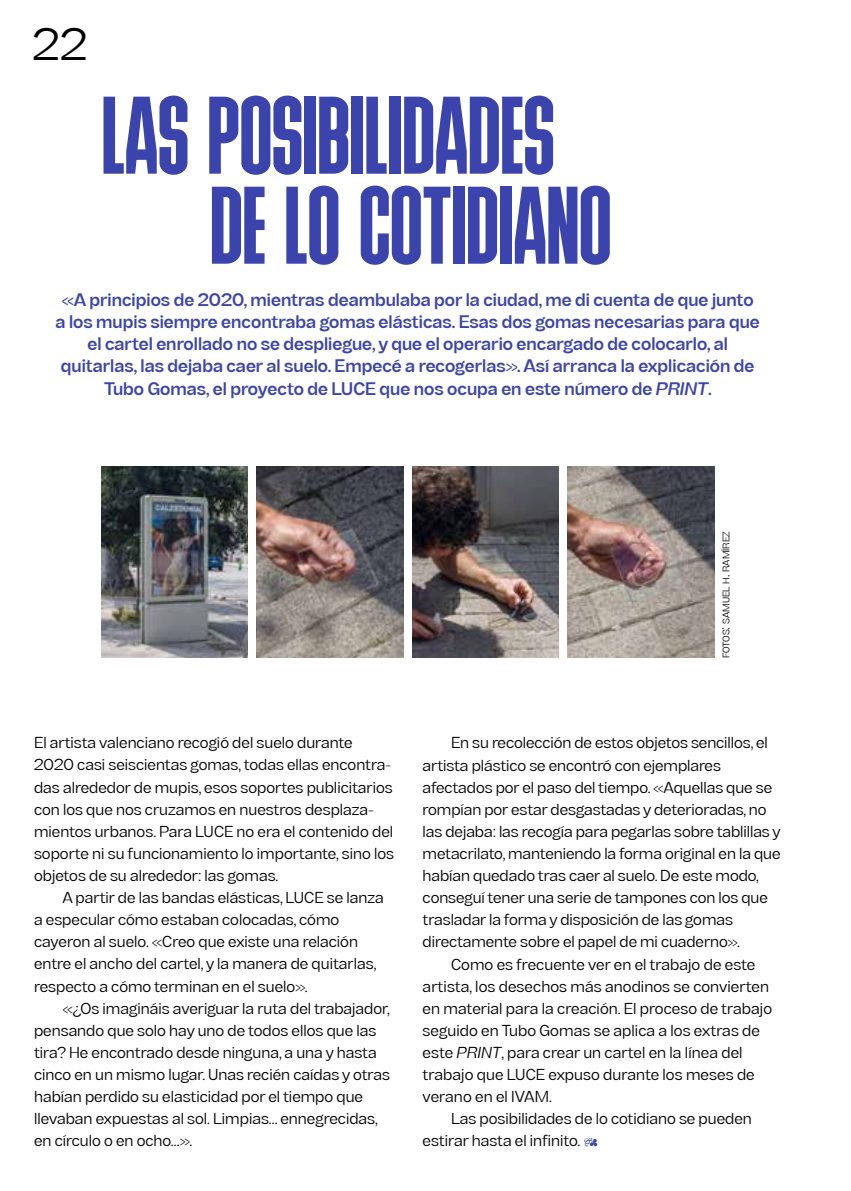
<style>
.page{position:relative;width:851px;height:1191px;background:#fff}
.page>*{position:absolute;margin:0;border:0;box-sizing:border-box;transform-origin:0 0}
.t1{font:110px/90px "Bulevar";letter-spacing:-.01em;color:#3b44ac}
.t2{font:40px "Bw Fusiona 55";color:#000}
.t3{font:700 16px/22px "Bw Fusiona 57";color:#3b44ac;text-align:center}
.t4{font:14px/22.2px "Bw Fusiona 55";color:#000}
.t5{font:8.4px "Bw Fusiona 55";letter-spacing:.005em;color:#000}
.s1{font-style:italic}
.s2{font-size:12px}
</style>
<div class="page">
<img style="left:257px;top:467px;width:146px;height:190px">
<img style="left:412px;top:467px;width:146px;height:190px">
<img style="left:567px;top:467px;width:147px;height:190px">
<img style="left:101px;top:467px;width:147px;height:190px">
<h2 class="t2" style="left:33px;top:19px;width:56px">22</h2>
<h1 class="t1" style="left:210px;top:91px;width:403px;text-indent:-108px">LAS POSIBILIDADES<br>DE LO COTIDIANO</h1>
<p class="t3" style="left:56px;top:289px;width:705px">«A principios de 2020, mientras deambulaba por la ciudad, me di cuenta de que junto a los mupis siempre encontraba gomas elásticas. Esas dos gomas necesarias para que el cartel enrollado no se despliegue, y que el operario encargado de colocarlo, al quitarlas, las dejaba caer al suelo. Empecé a recogerlas». Así arranca la explicación de Tubo Gomas, el proyecto de LUCE que nos ocupa en este número de <span class="s1">PRINT</span>.</p>
<p class="t5" style="left:720px;top:658px;width:129px;rotate:-90deg">fotos<span class="s2">:</span> samuel h<span class="s2">.</span> ramírez</p>
<p class="t4" style="left:34px;top:732px;width:361px">El artista valenciano recogió del suelo durante 2020 casi seiscientas gomas, todas ellas encontra&shy;das alrededor de mupis, esos soportes publicitarios con los que nos cruzamos en nuestros desplaza&shy;mientos urbanos. Para LUCE no era el contenido del soporte ni su funcionamiento lo importante, sino los objetos de su alrededor: las gomas.</p>
<p class="t4" style="left:34px;top:886px;width:351px;text-indent:28px">A partir de las bandas elásticas, LUCE se lanza a especular cómo estaban colocadas, cómo cayeron al suelo. «Creo que existe una relación entre el ancho del cartel, y la manera de quitarlas, respecto a cómo terminan en el suelo».</p>
<p class="t4" style="left:34px;top:997px;width:357px;text-indent:28px">«¿Os imagináis averiguar la ruta del trabajador, pensando que solo hay uno de todos ellos que las tira? He encontrado desde ninguna, a una y hasta cinco en un mismo lugar. Unas recién caídas y otras habían perdido su elasticidad por el tiempo que llevaban expuestas al sol. Limpias... ennegrecidas, en círculo o en ocho…».</p>
<p class="t4" style="left:451px;top:732px;width:318px">En su recolección de estos objetos sencillos, el</p>
<p class="t4" style="left:422px;top:754px;width:300px">artista plástico se encontró con ejemplares</p>
<p class="t4" style="left:422px;top:776px;width:351px">afectados por el paso del tiempo. «Aquellas que se</p>
<p class="t4" style="left:422px;top:798px;width:345px">rompían por estar desgastadas y deterioradas, no</p>
<p class="t4" style="left:422px;top:820px;width:359px">las dejaba: las recogía para pegarlas sobre tablillas y</p>
<p class="t4" style="left:422px;top:842px;width:359px">metacrilato, manteniendo la forma original en la que</p>
<p class="t4" style="left:422px;top:864px;width:338px">habían quedado tras caer al suelo. De este modo,</p>
<p class="t4" style="left:422px;top:886px;width:346px">conseguí tener una serie de tampones con los que</p>
<p class="t4" style="left:422px;top:909px;width:312px">trasladar la forma y disposición de las gomas</p>
<p class="t4" style="left:422px;top:931px;width:319px">directamente sobre el papel de mi cuaderno».</p>
<p class="t4" style="left:451px;top:953px;width:306px">Como es frecuente ver en el trabajo de este</p>
<p class="t4" style="left:422px;top:975px;width:348px">artista, los desechos más anodinos se convierten</p>
<p class="t4" style="left:422px;top:997px;width:351px">en material para la creación. El proceso de trabajo</p>
<p class="t4" style="left:422px;top:1019px;width:339px">seguido en Tubo Gomas se aplica a los extras de</p>
<p class="t4" style="left:422px;top:1041px;width:321px">este <span class="s1">PRINT</span>, para crear un cartel en la línea del</p>
<p class="t4" style="left:422px;top:1063px;width:333px">trabajo que LUCE expuso durante los meses de</p>
<p class="t4" style="left:422px;top:1085px;width:131px">verano en el IVAM.</p>
<p class="t4" style="left:451px;top:1108px;width:302px">Las posibilidades de lo cotidiano se pueden</p>
<p class="t4" style="left:422px;top:1130px;width:159px">estirar hasta el infinito.</p>
</div>
